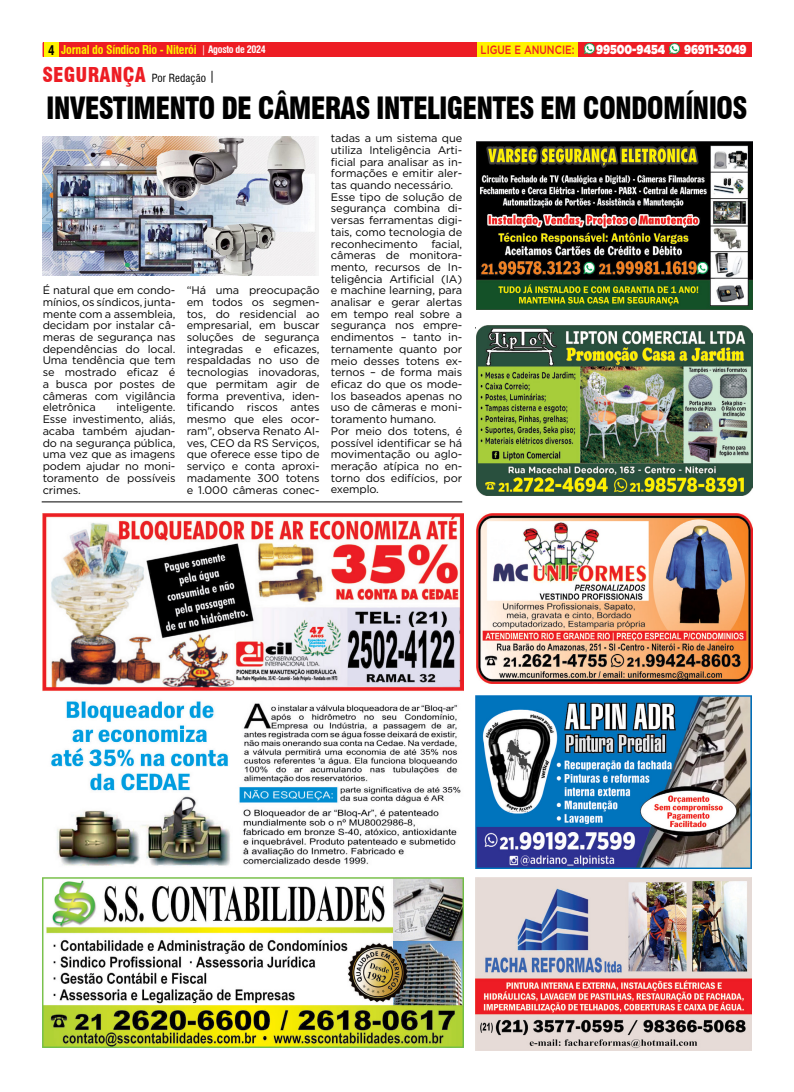
<style>
.page{position:relative;width:794px;height:1092px;background:#fff}
.page>*{position:absolute;margin:0;border:0;box-sizing:border-box;transform-origin:0 0}
.t1{font:900 condensed 30px "Swiss 721 BT";letter-spacing:-.03em;color:#000;scale:.95 1}
.t2{font:900 13px "Gotham";color:#fff;scale:.82 1}
.t3{font:700 condensed 12px "Swiss 721 BT";letter-spacing:-.02em;color:#fff200}
.t4{font:500 12px "Gotham";color:#ed1d24;scale:.82 1}
.t5{font:11px/11.7px "Gotham";letter-spacing:-.01em;color:#000;text-align:justify}
.t6{font:condensed 11px "Swiss 721 BT";letter-spacing:.01em;color:#000}
.s1{font-size:13px;color:#000}
.s2{font-weight:400;font-size:10px;color:#fff}
.s3{font-size:10px;color:#fff}
.s4{font-weight:900;font-size:20px;color:#ed1d24}
</style>
<div class="page">
<img style="left:475px;top:877px;width:276px;height:173px">
<img style="left:43px;top:513px;width:420px;height:353px">
<img style="left:42px;top:877px;width:421px;height:170px">
<div style="left:43px;top:43px;width:708px;height:14px;background:#ed1d24"></div>
<div style="left:477px;top:43px;width:100px;height:14px;background:#fff200"></div>
<img style="left:584px;top:43px;width:12px;height:12px">
<svg style="left:669px;top:43px;width:12px;height:12px"></svg>
<div style="left:44px;top:43px;width:15px;height:14px;background:#fff200"></div>
<hr style="left:42px;top:501px;width:420px;height:1px;background:#000">
<hr style="left:475px;top:327px;width:277px;height:1px;background:#000">
<img style="left:43px;top:136px;width:274px;height:140px">
<img style="left:476px;top:326px;width:276px;height:170px">
<img style="left:476px;top:513px;width:276px;height:170px">
<img style="left:475px;top:695px;width:276px;height:173px">
<img style="left:476px;top:142px;width:276px;height:168px">
<p class="t3" style="left:48px;top:42px;width:219px"><span class="s1">4</span> Jornal do Síndico Rio - Niterói <span class="s2">|</span> <span class="s3">Agosto de 2024</span></p>
<p class="t4" style="left:480px;top:42px;width:116px">LIGUE E ANUNCIE:</p>
<p class="t2" style="left:596px;top:42px;width:86px">99500-9454</p>
<p class="t2" style="left:684px;top:42px;width:78px">96911-3049</p>
<p class="t6" style="left:43px;top:71px;width:174px"><span class="s4">SEGURANÇA</span> Por Redação <sup>|</sup></p>
<h1 class="t1" style="left:46px;top:90px;width:739px">INVESTIMENTO DE CÂMERAS INTELIGENTES EM CONDOMÍNIOS</h1>
<p class="t5" style="left:43px;top:284px;width:134px">É natural que em condo&shy;mínios, os síndicos, junta&shy;mente com a assembleia, decidam por instalar câ&shy;meras de segurança nas dependências do local.<br>Uma tendência que tem se mostrado eficaz é a busca por postes de câmeras com vigilância eletrônica</p>
<p class="t5" style="left:43px;top:401px;width:134px;text-indent:74px">inteligente.<br>Esse investimento, aliás, acaba também ajudan&shy;do na segurança pública, uma vez que as imagens podem ajudar no moni&shy;toramento de possíveis crimes.</p>
<p class="t5" style="left:187px;top:284px;width:134px">“Há uma preocupação em todos os segmen&shy;tos, do residencial ao empresarial, em buscar soluções de segurança integradas e eficazes, respaldadas no uso de tecnologias inovadoras, que permitam agir de forma preventiva, iden&shy;tificando riscos antes mesmo que eles ocor&shy;ram”, observa Renato Al&shy;ves, CEO da RS Serviços, que oferece esse tipo de serviço e conta aproxi&shy;madamente 300 totens e 1.000 câmeras conec-</p>
<p class="t5" style="left:331px;top:132px;width:133px;text-align:left">tadas a um sistema que utiliza Inteligência Arti&shy;ficial para analisar as in&shy;formações e emitir aler&shy;tas quando necessário.<br>Esse tipo de solução de segurança combina di&shy;versas ferramentas digi&shy;tais, como tecnologia de reconhecimento facial, câmeras de monitora&shy;mento, recursos de In&shy;teligência Artificial (IA) e machine learning, para analisar e gerar alertas em tempo real sobre a segurança nos empre&shy;endimentos – tanto in&shy;ternamente quanto por meio desses totens ex&shy;ternos – de forma mais eficaz do que os mode&shy;los baseados apenas no uso de câmeras e moni&shy;toramento humano.<br>Por meio dos totens, é possível identificar se há movimentação ou aglo&shy;meração atípica no en&shy;torno dos edifícios, por exemplo.</p>
</div>
